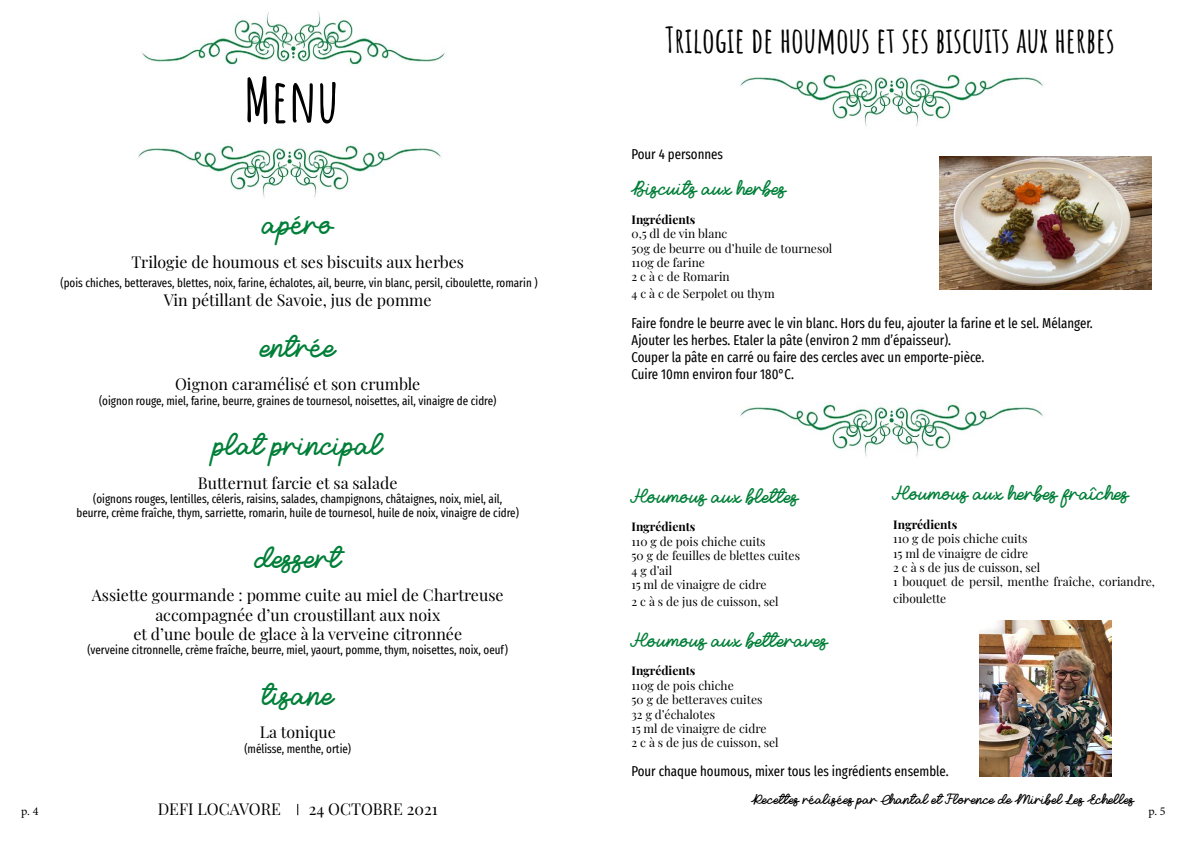
<style>
.page{position:relative;width:1191px;height:842px;background:#fff}
.page>*{position:absolute;margin:0;border:0;box-sizing:border-box;transform-origin:0 0}
.t1{font:700 60px "Amatic SC";color:#000}
.t2{font:700 35px "Amatic SC";color:#000}
.t3{font:30px "Loverine";color:#007f38}
.t4{font:20px "Loverine";color:#007f38}
.t5{font:16px/19.2px "Playfair Display";color:#000;text-align:center}
.t6{font:extra-condensed 14px/16.8px "Fira Sans";color:#000}
.t7{font:14px "Loverine";color:#000}
.t8{font:extra-condensed 12px/14.4px "Fira Sans";color:#000;text-align:center}
.t9{font:12px/14.4px "Playfair Display";color:#000}
.t10{font:700 12px "Playfair Display";color:#000}
.t11{font:12px "Minion Pro";color:#000}
</style>
<div class="page">
<img style="left:740px;top:74px;width:303px;height:53px">
<img style="left:939px;top:157px;width:212px;height:133px">
<img style="left:740px;top:404px;width:303px;height:53px">
<img style="left:980px;top:620px;width:131px;height:157px">
<img style="left:142px;top:12px;width:303px;height:53px">
<img style="left:138px;top:145px;width:303px;height:53px">
<h1 class="t1" style="left:244px;top:54px;width:96px">Menu</h1>
<h3 class="t3" style="left:262px;top:208px;width:73px">apéro</h3>
<h3 class="t5" style="left:131px;top:251px;width:334px">Trilogie de houmous et ses biscuits aux herbes</h3>
<p class="t8" style="left:60px;top:275px;width:478px">(pois chiches, betteraves, blettes, noix, farine, échalotes, ail, beurre, vin blanc, persil, ciboulette, romarin )</p>
<h3 class="t5" style="left:164px;top:289px;width:269px">Vin pétillant de Savoie, jus de pomme</h3>
<h3 class="t3" style="left:260px;top:330px;width:77px">entrée</h3>
<h3 class="t5" style="left:175px;top:373px;width:247px">Oignon caramélisé et son crumble</h3>
<p class="t8" style="left:99px;top:393px;width:399px">(oignon rouge, miel, farine, beurre, graines de tournesol, noisettes, ail, vinaigre de cidre)</p>
<h3 class="t3" style="left:213px;top:428px;width:171px">plat principal</h3>
<h3 class="t5" style="left:198px;top:472px;width:201px">Butternut farcie et sa salade</h3>
<p class="t8" style="left:77px;top:491px;width:444px">(oignons rouges, lentilles, céleris, raisins, salades, champignons, châtaignes, noix, miel, ail, beurre, crème fraîche, thym, sarriette, romarin, huile de tournesol, huile de noix, vinaigre de cidre)</p>
<h3 class="t3" style="left:255px;top:541px;width:88px">dessert</h3>
<h3 class="t5" style="left:92px;top:584px;width:413px">Assiette gourmande : pomme cuite au miel de Chartreuse accompagnée d’un croustillant aux noix<br>et d’une boule de glace à la verveine citronnée</h3>
<p class="t8" style="left:87px;top:643px;width:422px">(verveine citronnelle, crème fraîche, beurre, miel, yaourt, pomme, thym, noisettes, noix, oeuf)</p>
<h3 class="t3" style="left:262px;top:678px;width:73px">tisane</h3>
<h3 class="t5" style="left:260px;top:721px;width:78px">La tonique</h3>
<p class="t8" style="left:244px;top:741px;width:108px">(mélisse, menthe, ortie)</p>
<h2 class="t2" style="left:665px;top:13px;width:451px">Trilogie de houmous et ses biscuits aux herbes</h2>
<p class="t6" style="left:631px;top:145px;width:93px">Pour 4 personnes</p>
<h3 class="t4" style="left:631px;top:177px;width:156px">Biscuits aux herbes</h3>
<p class="t10" style="left:631px;top:210px;width:65px">Ingrédients</p>
<p class="t9" style="left:631px;top:225px;width:202px">0,5 dl de vin blanc<br>50g de beurre ou d’huile de tournesol<br>110g de farine<br>2 c à c de Romarin</p>
<p class="t9" style="left:631px;top:285px;width:145px">4 c à c de Serpolet ou thym</p>
<p class="t6" style="left:631px;top:314px;width:463px">Faire fondre le beurre avec le vin blanc. Hors du feu, ajouter la farine et le sel. Mélanger.<br>Ajouter les herbes. Etaler la pâte (environ 2 mm d’épaisseur).<br>Couper la pâte en carré ou faire des cercles avec un emporte-pièce.<br>Cuire 10mn environ four 180°C.</p>
<h3 class="t4" style="left:631px;top:485px;width:169px">Houmous aux blettes</h3>
<p class="t10" style="left:631px;top:517px;width:65px">Ingrédients</p>
<p class="t9" style="left:631px;top:533px;width:170px">110 g de pois chiche cuits<br>50 g de feuilles de blettes cuites<br>4 g d’ail<br>15 ml de vinaigre de cidre</p>
<p class="t9" style="left:631px;top:593px;width:149px">2 c à s de jus de cuisson, sel</p>
<h3 class="t4" style="left:631px;top:629px;width:198px">Houmous aux betteraves</h3>
<p class="t10" style="left:631px;top:661px;width:65px">Ingrédients</p>
<p class="t9" style="left:631px;top:677px;width:149px">110g de pois chiche<br>50 g de betteraves cuites<br>32 g d’échalotes<br>15 ml de vinaigre de cidre<br>2 c à s de jus de cuisson, sel</p>
<h3 class="t4" style="left:893px;top:482px;width:237px">Houmous aux herbes fraîches</h3>
<p class="t10" style="left:893px;top:515px;width:65px">Ingrédients</p>
<p class="t9" style="left:893px;top:530px;width:263px">110 g de pois chiche cuits<br>15 ml de vinaigre de cidre<br>2 c à s de jus de cuisson, sel<br>1 bouquet de persil, menthe fraîche, coriandre,</p>
<p class="t9" style="left:893px;top:590px;width:55px">ciboulette</p>
<p class="t6" style="left:631px;top:762px;width:319px">Pour chaque houmous, mixer tous les ingrédients ensemble.</p>
<p class="t7" style="left:751px;top:792px;width:384px">Recettes réalisées par Chantal et Florence de Miribel Les Echelles</p>
<h3 class="t5" style="left:158px;top:798px;width:124px">DEFI LOCAVORE</h3>
<h3 class="t5" style="left:309px;top:798px;width:130px">24 OCTOBRE 2021</h3>
<p class="t11" style="left:21px;top:803px;width:19px">p. 4</p>
<p class="t11" style="left:1148px;top:803px;width:19px">p. 5</p>
</div>
